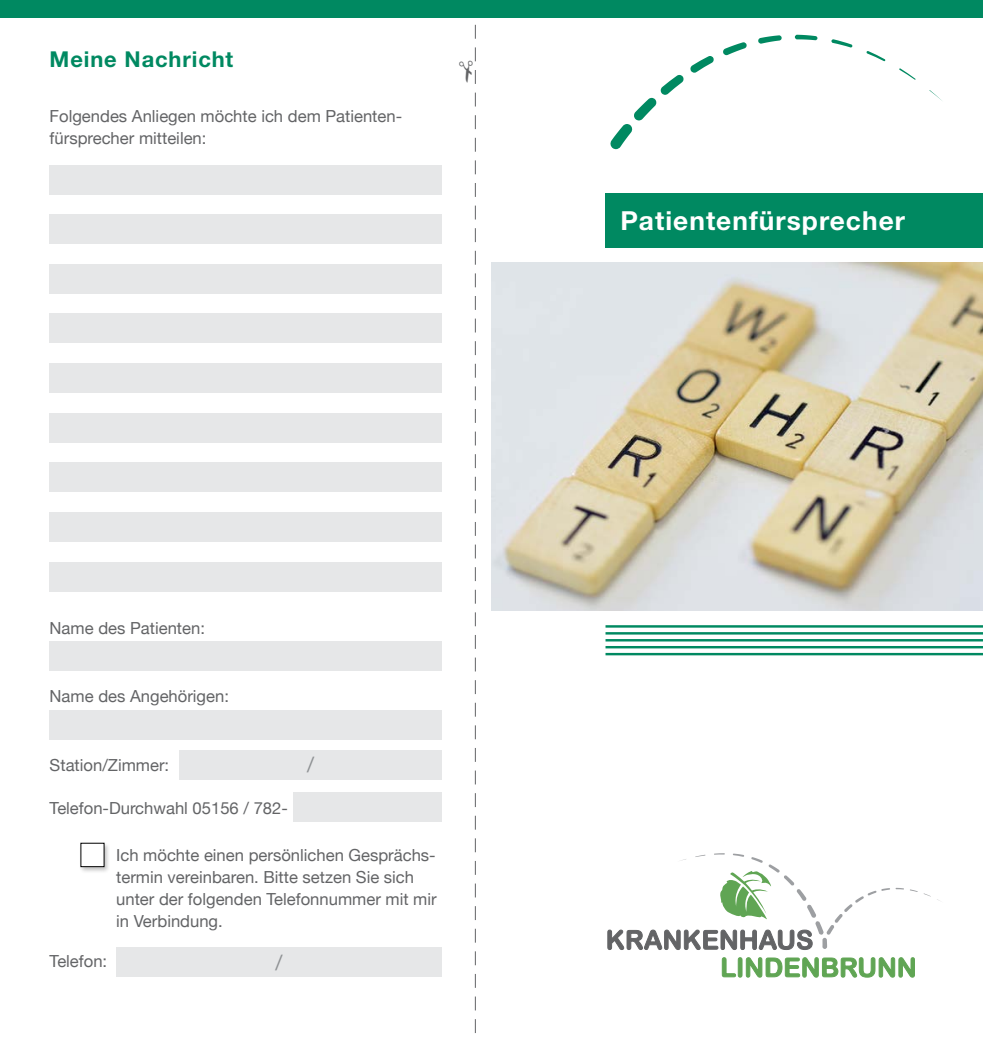
<style>
.page{position:relative;width:983px;height:1042px;background:#fff}
.page>*{position:absolute;margin:0;border:0;box-sizing:border-box;transform-origin:0 0}
.t1{font:700 26.25px "Helvetica Neue";letter-spacing:.04em;color:#fff}
.t2{font:700 21.88px "Helvetica Neue";letter-spacing:.04em;color:#008961}
.t3{font:21px "Helvetica Neue";color:#8e9193}
.t4{font:16.62px/21.9px "Helvetica Neue";color:#636466}
</style>
<div class="page">
<img style="left:491px;top:263px;width:491px;height:347px">
<div style="left:0;top:0;width:982px;height:17px;background:#008961"></div>
<div style="left:605px;top:193px;width:377px;height:55px;background:#008961"></div>
<hr style="left:605px;top:625px;width:377px;height:2px;background:#008961">
<hr style="left:605px;top:632px;width:377px;height:2px;background:#008961">
<hr style="left:605px;top:639px;width:377px;height:2px;background:#008961">
<hr style="left:605px;top:646px;width:377px;height:2px;background:#008961">
<hr style="left:605px;top:653px;width:377px;height:2px;background:#008961">
<svg style="left:610px;top:56px;width:104px;height:93px"></svg>
<svg style="left:723px;top:42px;width:23px;height:13px"></svg>
<svg style="left:758px;top:35px;width:23px;height:9px"></svg>
<svg style="left:794px;top:35px;width:23px;height:5px"></svg>
<svg style="left:831px;top:39px;width:21px;height:8px"></svg>
<svg style="left:866px;top:51px;width:19px;height:10px"></svg>
<svg style="left:899px;top:68px;width:16px;height:12px"></svg>
<svg style="left:929px;top:90px;width:13px;height:11px"></svg>
<svg style="left:607px;top:853px;width:282px;height:97px"></svg>
<svg style="left:721px;top:957px;width:193px;height:20px"></svg>
<div style="left:50px;top:165px;width:391px;height:29px;background:#e6e7e8"></div>
<div style="left:50px;top:214px;width:391px;height:30px;background:#e6e7e8"></div>
<div style="left:50px;top:264px;width:391px;height:30px;background:#e6e7e8"></div>
<div style="left:50px;top:314px;width:391px;height:29px;background:#e6e7e8"></div>
<div style="left:50px;top:363px;width:391px;height:30px;background:#e6e7e8"></div>
<div style="left:50px;top:413px;width:391px;height:29px;background:#e6e7e8"></div>
<div style="left:50px;top:462px;width:391px;height:30px;background:#e6e7e8"></div>
<div style="left:50px;top:512px;width:391px;height:30px;background:#e6e7e8"></div>
<div style="left:50px;top:562px;width:391px;height:29px;background:#e6e7e8"></div>
<div style="left:50px;top:641px;width:391px;height:30px;background:#e6e7e8"></div>
<div style="left:50px;top:710px;width:391px;height:30px;background:#e6e7e8"></div>
<div style="left:180px;top:750px;width:261px;height:30px;background:#e6e7e8"></div>
<div style="left:293px;top:792px;width:148px;height:30px;background:#e6e7e8"></div>
<div style="left:116px;top:947px;width:325px;height:30px;background:#e6e7e8"></div>
<div style="left:79px;top:841px;width:32px;height:32px;background:#000;opacity:.25"></div>
<div style="left:81px;top:843px;width:23px;height:23px;background:#fff"></div>
<svg style="left:474px;top:25px;width:2px;height:1008px"></svg>
<h2 class="t2" style="left:50px;top:45px;width:185px">Meine Nachricht</h2>
<p class="t4" style="left:50px;top:106px;width:354px">Folgendes Anliegen möchte ich dem Patienten&shy;fürsprecher mitteilen:</p>
<p class="t4" style="left:50px;top:618px;width:157px">Name des Patienten:</p>
<p class="t4" style="left:50px;top:686px;width:181px">Name des Angehörigen:</p>
<p class="t4" style="left:50px;top:755px;width:121px">Station/Zimmer:</p>
<p class="t4" style="left:50px;top:798px;width:240px">Telefon-Durchwahl 05156 / 782-</p>
<p class="t3" style="left:307px;top:752px;width:8px">/</p>
<p class="t4" style="left:116px;top:845px;width:322px">Ich möchte einen persönlichen Gesprächs&shy;termin vereinbaren. Bitte setzen Sie sich unter der folgenden Telefonnummer mit mir in Verbindung.</p>
<p class="t4" style="left:50px;top:951px;width:59px">Telefon:</p>
<p class="t3" style="left:275px;top:950px;width:8px">/</p>
<h1 class="t1" style="left:620px;top:205px;width:286px">Patientenfürsprecher</h1>
</div>
